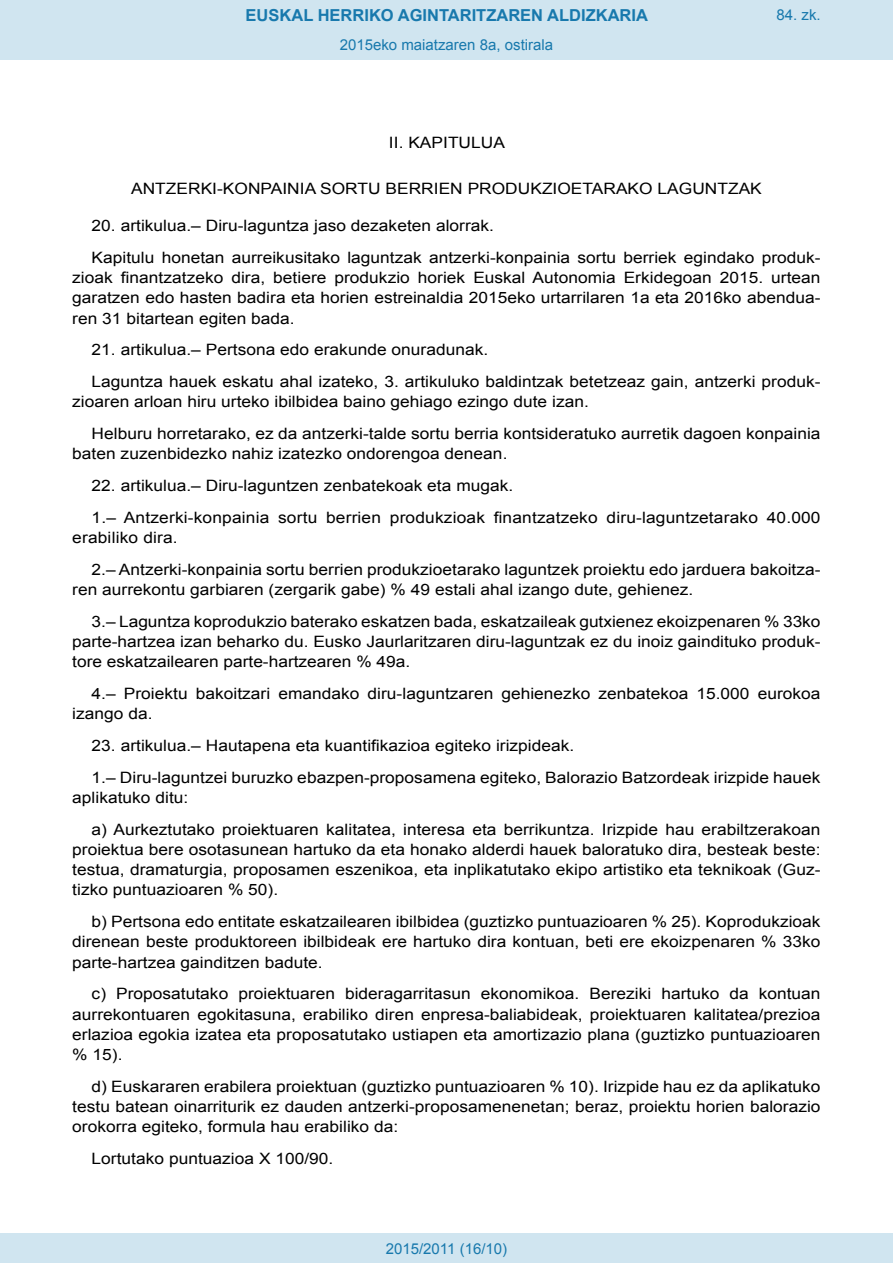
<style>
.page{position:relative;width:893px;height:1263px;background:#fff}
.page>*{position:absolute;margin:0;border:0;box-sizing:border-box;transform-origin:0 0}
.t1{font:700 16.5px "Arial";color:#1879ad}
.BOPVDetalle{font:15.6px/20.2px "Arial";color:#000;text-align:justify;scale:1.11 1}
.BOPVClave{font:15.6px "Arial";color:#000;scale:1.11 1}
.Paginacion_Centro{font:15px "Arial";color:#1879ad}
</style>
<div class="page">
<div style="left:0;top:0;width:893px;height:60px;background:#d0e5f0"></div>
<div style="left:0;top:1233px;width:893px;height:30px;background:#d0e5f0"></div>
<p class="t1" style="left:246px;top:4px;width:404px">EUSKAL HERRIKO AGINTARITZAREN ALDIZKARIA</p>
<p class="Paginacion_Centro" style="left:340px;top:35px;width:215px">2015eko maiatzaren 8a, ostirala</p>
<p class="Paginacion_Centro" style="left:776px;top:5px;width:46px">84. zk.</p>
<p class="BOPVClave" style="left:389px;top:132px;width:106px">II. KAPITULUA</p>
<p class="BOPVClave" style="left:131px;top:178px;width:570px">ANTZERKI-KONPAINIA SORTU BERRIEN PRODUKZIOETARAKO LAGUNTZAK</p>
<p class="BOPVDetalle" style="left:92px;top:216px;width:364px">20. artikulua.– Diru-laguntza jaso dezaketen alorrak.</p>
<p class="BOPVDetalle" style="left:72px;top:247px;width:676px;text-indent:19px">Kapitulu honetan aurreikusitako laguntzak antzerki-konpainia sortu berriek egindako produk&shy;zioak finantzatzeko dira, betiere produkzio horiek Euskal Autonomia Erkidegoan 2015. urtean garatzen edo hasten badira eta horien estreinaldia 2015eko urtarrilaren 1a eta 2016ko abendua&shy;ren 31 bitartean egiten bada.</p>
<p class="BOPVDetalle" style="left:92px;top:340px;width:359px">21. artikulua.– Pertsona edo erakunde onuradunak.</p>
<p class="BOPVDetalle" style="left:72px;top:372px;width:676px;text-indent:19px">Laguntza hauek eskatu ahal izateko, 3. artikuluko baldintzak betetzeaz gain, antzerki produk&shy;zioaren arloan hiru urteko ibilbidea baino gehiago ezingo dute izan.</p>
<p class="BOPVDetalle" style="left:72px;top:424px;width:676px;text-indent:19px">Helburu horretarako, ez da antzerki-talde sortu berria kontsideratuko aurretik dagoen konpainia baten zuzenbidezko nahiz izatezko ondorengoa denean.</p>
<p class="BOPVDetalle" style="left:92px;top:476px;width:381px">22. artikulua.– Diru-laguntzen zenbatekoak eta mugak.</p>
<p class="BOPVDetalle" style="left:72px;top:507px;width:676px;text-indent:19px">1.– Antzerki-konpainia sortu berrien produkzioak finantzatzeko diru-laguntzetarako 40.000 erabiliko dira.</p>
<p class="BOPVDetalle" style="left:72px;top:559px;width:676px;text-indent:19px">2.– Antzerki-konpainia sortu berrien produkzioetarako laguntzek proiektu edo jarduera bakoitza&shy;ren aurrekontu garbiaren (zergarik gabe) % 49 estali ahal izango dute, gehienez.</p>
<p class="BOPVDetalle" style="left:72px;top:611px;width:676px;text-indent:19px">3.– Laguntza koprodukzio baterako eskatzen bada, eskatzaileak gutxienez ekoizpenaren % 33ko parte-hartzea izan beharko du. Eusko Jaurlaritzaren diru-laguntzak ez du inoiz gaindituko produk&shy;tore eskatzailearen parte-hartzearen % 49a.</p>
<p class="BOPVDetalle" style="left:72px;top:683px;width:676px;text-indent:19px">4.– Proiektu bakoitzari emandako diru-laguntzaren gehienezko zenbatekoa 15.000 eurokoa izango da.</p>
<p class="BOPVDetalle" style="left:92px;top:735px;width:436px">23. artikulua.– Hautapena eta kuantifikazioa egiteko irizpideak.</p>
<p class="BOPVDetalle" style="left:72px;top:767px;width:676px;text-indent:19px">1.– Diru-laguntzei buruzko ebazpen-proposamena egiteko, Balorazio Batzordeak irizpide hauek aplikatuko ditu:</p>
<p class="BOPVDetalle" style="left:72px;top:819px;width:676px;text-indent:19px">a) Aurkeztutako proiektuaren kalitatea, interesa eta berrikuntza. Irizpide hau erabiltzerakoan proiektua bere osotasunean hartuko da eta honako alderdi hauek baloratuko dira, besteak beste: testua, dramaturgia, proposamen eszenikoa, eta inplikatutako ekipo artistiko eta teknikoak (Guz&shy;tizko puntuazioaren % 50).</p>
<p class="BOPVDetalle" style="left:72px;top:912px;width:676px;text-indent:19px">b) Pertsona edo entitate eskatzailearen ibilbidea (guztizko puntuazioaren % 25). Koprodukzioak direnean beste produktoreen ibilbideak ere hartuko dira kontuan, beti ere ekoizpenaren % 33ko parte-hartzea gainditzen badute.</p>
<p class="BOPVDetalle" style="left:72px;top:984px;width:676px;text-indent:19px">c) Proposatutako proiektuaren bideragarritasun ekonomikoa. Bereziki hartuko da kontuan aurrekontuaren egokitasuna, erabiliko diren enpresa-baliabideak, proiektuaren kalitatea/prezioa erlazioa egokia izatea eta proposatutako ustiapen eta amortizazio plana (guztizko puntuazioaren % 15).</p>
<p class="BOPVDetalle" style="left:72px;top:1076px;width:676px;text-indent:19px">d) Euskararen erabilera proiektuan (guztizko puntuazioaren % 10). Irizpide hau ez da aplikatuko testu batean oinarriturik ez dauden antzerki-proposamenenetan; beraz, proiektu horien balorazio orokorra egiteko, formula hau erabiliko da:</p>
<p class="BOPVDetalle" style="left:92px;top:1149px;width:219px">Lortutako puntuazioa X 100/90.</p>
<p class="Paginacion_Centro" style="left:386px;top:1238px;width:123px">2015/2011 (16/10)</p>
</div>
